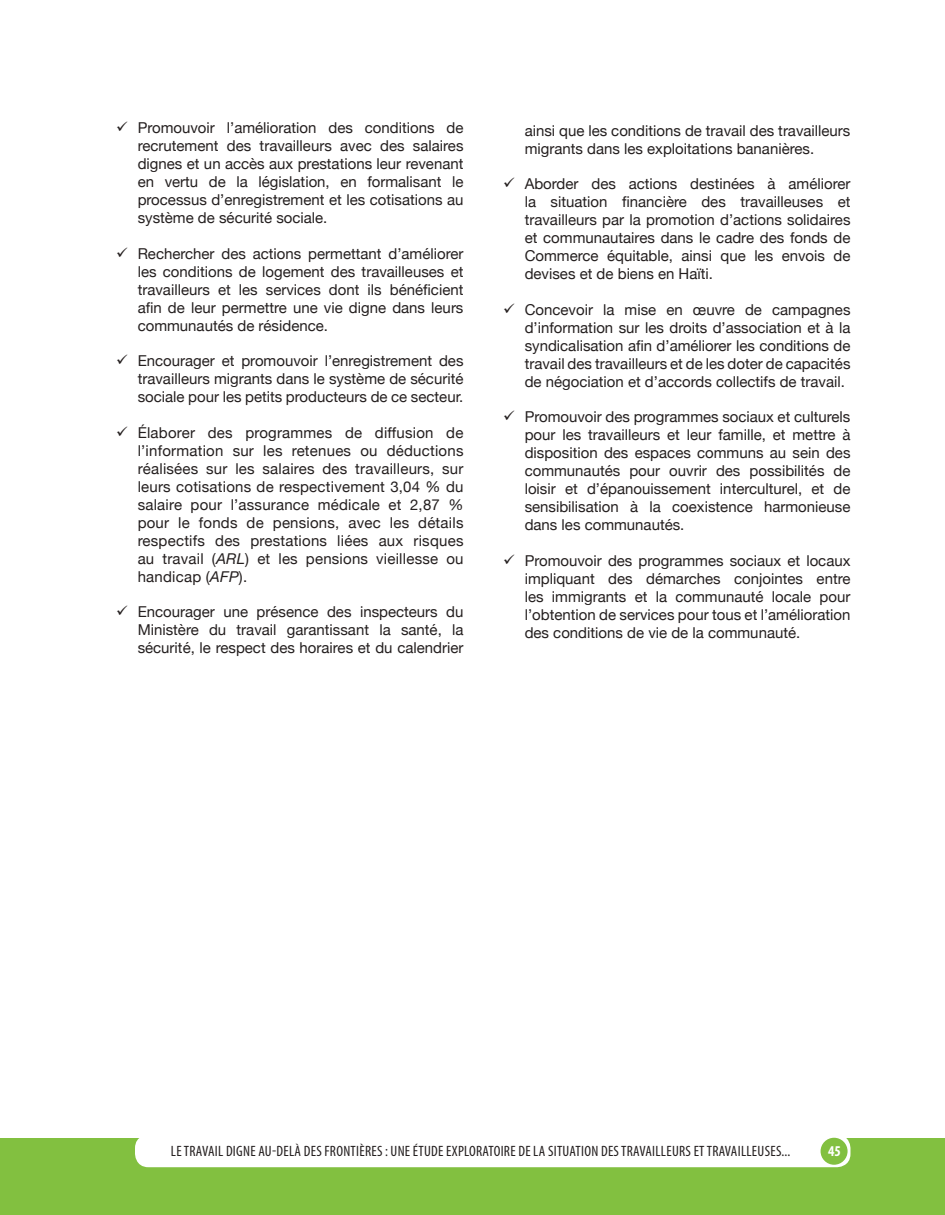
<style>
.page{position:relative;width:945px;height:1215px;background:#fff}
.page>*{position:absolute;margin:0;border:0;box-sizing:border-box;transform-origin:0 0}
.t1{font:15px/18px "Helvetica Neue";color:#241f1f;text-align:justify}
.t2{font:condensed 15px "Myriad Pro";letter-spacing:.02em;color:#241f1f}
.t3{font:700 condensed 15px "Myriad Pro";color:#fff}
.s1{font-style:italic}
</style>
<div class="page">
<div style="left:0;top:1138px;width:14px;height:64px;background:#82c040"></div>
<div style="left:0;top:1143px;width:14px;height:72px;background:#82c040"></div>
<div style="left:14px;top:1138px;width:931px;height:59px;background:#82c040"></div>
<div style="left:14px;top:1143px;width:931px;height:72px;background:#82c040"></div>
<div style="left:135px;top:1135px;width:715px;height:32px;background:#fff;border-radius:13px"></div>
<div style="left:821px;top:1138px;width:27px;height:27px;background:#82c040;border-radius:50%"></div>
<p class="t1" style="left:138px;top:119px;width:327px;text-indent:-22px">✓ Promouvoir l’amélioration des conditions de recrutement des travailleurs avec des salaires dignes et un accès aux prestations leur revenant en vertu de la législation, en formalisant le processus d’enregistrement et les cotisations au système de sécurité sociale.</p>
<p class="t1" style="left:138px;top:244px;width:327px;text-indent:-22px">✓ Rechercher des actions permettant d’améliorer les conditions de logement des travailleuses et travailleurs et les services dont ils bénéficient afin de leur permettre une vie digne dans leurs communautés de résidence.</p>
<p class="t1" style="left:138px;top:352px;width:327px;text-indent:-22px">✓ Encourager et promouvoir l’enregistrement des travailleurs migrants dans le système de sécurité sociale pour les petits producteurs de ce secteur.</p>
<p class="t1" style="left:138px;top:423px;width:327px;text-indent:-22px">✓ Élaborer des programmes de diffusion de l’information sur les retenues ou déductions réalisées sur les salaires des travailleurs, sur leurs cotisations de respectivement 3,04 % du salaire pour l’assurance médicale et 2,87 % pour le fonds de pensions, avec les détails respectifs des prestations liées aux risques au travail (<span class="s1">ARL</span>) et les pensions vieillesse ou handicap (<span class="s1">AFP</span>).</p>
<p class="t1" style="left:138px;top:603px;width:327px;text-indent:-22px">✓ Encourager une présence des inspecteurs du Ministère du travail garantissant la santé, la sécurité, le respect des horaires et du calendrier</p>
<p class="t1" style="left:525px;top:121px;width:327px">ainsi que les conditions de travail des travailleurs migrants dans les exploitations bananières.</p>
<p class="t1" style="left:525px;top:175px;width:327px;text-indent:-22px">✓ Aborder des actions destinées à améliorer la situation financière des travailleuses et travailleurs par la promotion d’actions solidaires et communautaires dans le cadre des fonds de Commerce équitable, ainsi que les envois de devises et de biens en Haïti.</p>
<p class="t1" style="left:525px;top:300px;width:327px;text-indent:-22px">✓ Concevoir la mise en œuvre de campagnes d’information sur les droits d’association et à la syndicalisation afin d’améliorer les conditions de travail des travailleurs et de les doter de capacités de négociation et d’accords collectifs de travail.</p>
<p class="t1" style="left:525px;top:408px;width:327px;text-indent:-22px">✓ Promouvoir des programmes sociaux et culturels pour les travailleurs et leur famille, et mettre à disposition des espaces communs au sein des communautés pour ouvrir des possibilités de loisir et d’épanouissement interculturel, et de sensibilisation à la coexistence harmonieuse dans les communautés.</p>
<p class="t1" style="left:525px;top:551px;width:327px;text-indent:-22px">✓ Promouvoir des programmes sociaux et locaux impliquant des démarches conjointes entre les immigrants et la communauté locale pour l’obtention de services pour tous et l’amélioration des conditions de vie de la communauté.</p>
<p class="t2" style="left:171px;top:1142px;width:621px">LE TRAVAIL DIGNE AU-DELÀ DES FRONTIÈRES : UNE ÉTUDE EXPLORATOIRE DE LA SITUATION DES TRAVAILLEURS ET TRAVAILLEUSES...</p>
<p class="t3" style="left:828px;top:1141px;width:14px">45</p>
</div>
